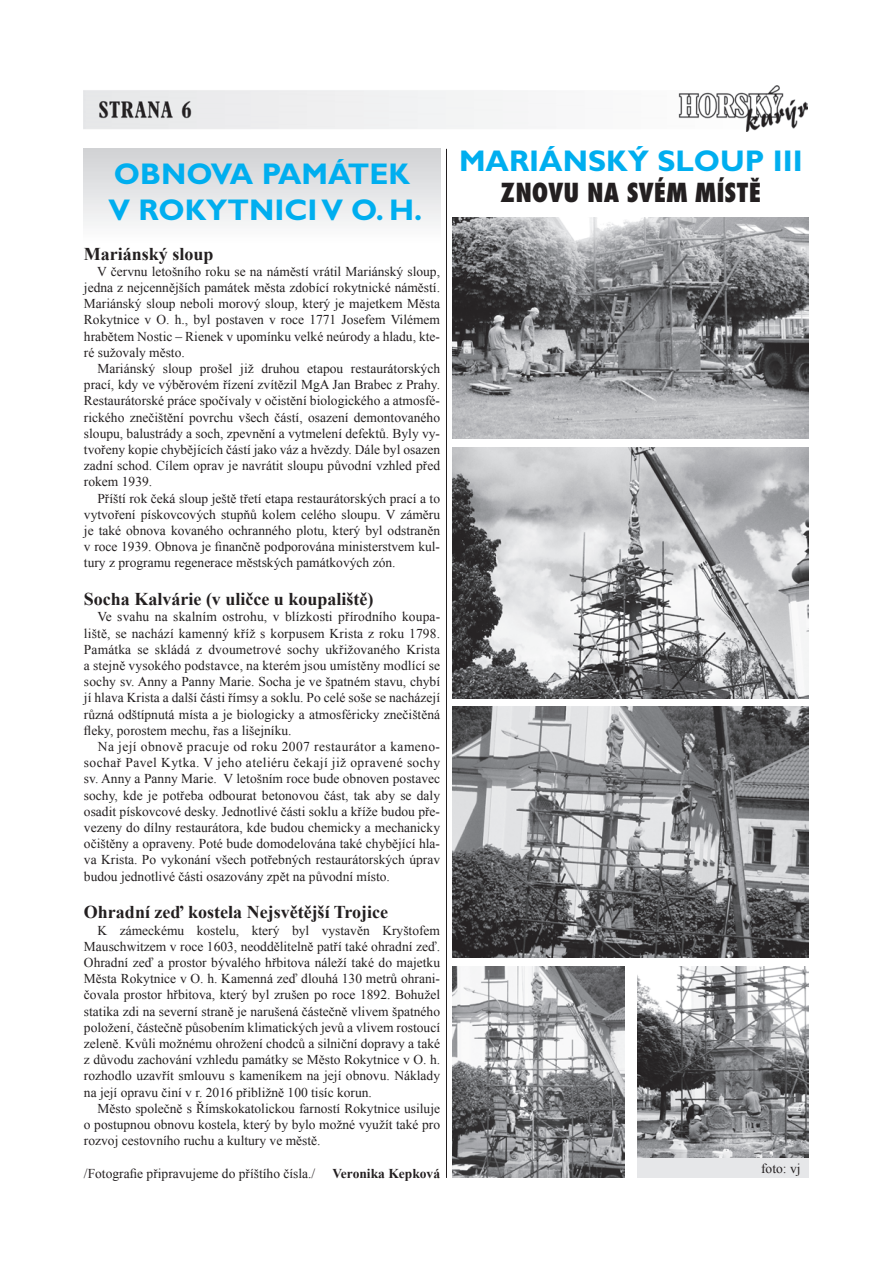
<style>
.page{position:relative;width:893px;height:1263px;background:#fff}
.page>*{position:absolute;margin:0;border:0;box-sizing:border-box;transform-origin:0 0}
.t1{font:700 30px/36px "Gill Sans CE";color:#00aeef}
.t2{font:25.5px "Futura Condensed Extra BCE";color:#231f20}
.t3{font:700 18px "Times New Roman";color:#231f20}
.t4{font:13.5px/16.2px "Times New Roman";color:#231f20;text-align:justify}
.t5{font:700 13.5px "Times New Roman";color:#231f20}
</style>
<div class="page">
<img style="left:84px;top:85px;width:723px;height:47px">
<div style="left:84px;top:149px;width:356px;height:93px;background:linear-gradient(to bottom,#d0d1d4,#fdfdfd)"></div>
<hr style="left:446px;top:149px;width:1px;height:1029px;background:#231f20">
<img style="left:453px;top:967px;width:171px;height:211px">
<img style="left:637px;top:967px;width:172px;height:211px">
<img style="left:453px;top:707px;width:356px;height:250px">
<img style="left:453px;top:447px;width:356px;height:251px">
<img style="left:453px;top:218px;width:356px;height:221px">
<div style="left:638px;top:1158px;width:171px;height:20px;background:#e6e7e9"></div>
<h1 class="t1" style="left:109px;top:156px;width:315px">OBNOVA PAMÁTEK<br>V ROKYTNICI V O. H.</h1>
<h3 class="t3" style="left:84px;top:241px;width:131px">Mariánský sloup</h3>
<p class="t4" style="left:84px;top:263px;width:358px;text-indent:13px">V červnu letošního roku se na náměstí vrátil Mariánský sloup, jedna z nejcennějších památek města zdobící rokytnické náměstí.<br>Mariánský sloup neboli morový sloup, který je majetkem Města Rokytnice v O. h., byl postaven v roce 1771 Josefem Vilémem hrabětem Nostic – Rienek v upomínku velké neúrody a hladu, kte&shy;ré sužovaly město.</p>
<p class="t4" style="left:84px;top:360px;width:358px;text-indent:14px">Mariánský sloup prošel již druhou etapou restaurátorských prací, kdy ve výběrovém řízení zvítězil MgA Jan Brabec z Prahy.<br>Restaurátorské práce spočívaly v očistění biologického a atmosfé&shy;rického znečištění povrchu všech částí, osazení demontovaného sloupu, balustrády a soch, zpevnění a vytmelení defektů. Byly vy&shy;tvořeny kopie chybějících částí jako váz a hvězdy. Dále byl osazen zadní schod. Cílem oprav je navrátit sloupu původní vzhled před rokem 1939.</p>
<p class="t4" style="left:84px;top:490px;width:358px;text-indent:14px">Příští rok čeká sloup ještě třetí etapa restaurátorských prací a to vytvoření pískovcových stupňů kolem celého sloupu. V záměru je také obnova kovaného ochranného plotu, který byl odstraněn v roce 1939. Obnova je finančně podporována ministerstvem kul&shy;tury z programu regenerace městských památkových zón.</p>
<h3 class="t3" style="left:84px;top:587px;width:291px">Socha Kalvárie (v uličce u koupaliště)</h3>
<p class="t4" style="left:84px;top:608px;width:358px;text-indent:13px">Ve svahu na skalním ostrohu, v blízkosti přírodního koupa&shy;liště, se nachází kamenný kříž s korpusem Krista z roku 1798.<br>Památka se skládá z dvoumetrové sochy ukřižovaného Krista a stejně vysokého podstavce, na kterém jsou umístěny modlící se sochy sv. Anny a Panny Marie. Socha je ve špatném stavu, chybí jí hlava Krista a další části římsy a soklu. Po celé soše se nacházejí různá odštípnutá místa a je biologicky a atmosféricky znečištěná fleky, porostem mechu, řas a lišejníku.</p>
<p class="t4" style="left:84px;top:738px;width:358px;text-indent:14px">Na její obnově pracuje od roku 2007 restaurátor a kameno&shy;sochař Pavel Kytka. V jeho ateliéru čekají již opravené sochy sv. Anny a Panny Marie. V letošním roce bude obnoven postavec sochy, kde je potřeba odbourat betonovou část, tak aby se daly osadit pískovcové desky. Jednotlivé části soklu a kříže budou pře&shy;vezeny do dílny restaurátora, kde budou chemicky a mechanicky očištěny a opraveny. Poté bude domodelována také chybějící hla&shy;va Krista. Po vykonání všech potřebných restaurátorských úprav budou jednotlivé části osazovány zpět na původní místo.</p>
<h3 class="t3" style="left:84px;top:900px;width:306px">Ohradní zeď kostela Nejsvětější Trojice</h3>
<p class="t4" style="left:84px;top:922px;width:358px;text-indent:14px">K zámeckému kostelu, který byl vystavěn Kryštofem Mauschwitzem v roce 1603, neoddělitelně patří také ohradní zeď.<br>Ohradní zeď a prostor bývalého hřbitova náleží také do majetku Města Rokytnice v O. h. Kamenná zeď dlouhá 130 metrů ohrani&shy;čovala prostor hřbitova, který byl zrušen po roce 1892. Bohužel statika zdi na severní straně je narušená částečně vlivem špatného položení, částečně působením klimatických jevů a vlivem rostoucí zeleně. Kvůli možnému ohrožení chodců a silniční dopravy a také z důvodu zachování vzhledu památky se Město Rokytnice v O. h. rozhodlo uzavřít smlouvu s kameníkem na její obnovu. Náklady na její opravu činí v r. 2016 přibližně 100 tisíc korun.</p>
<p class="t4" style="left:84px;top:1100px;width:358px;text-indent:14px">Město společně s Římskokatolickou farností Rokytnice usiluje o postupnou obnovu kostela, který by bylo možné využít také pro rozvoj cestovního ruchu a kultury ve městě.</p>
<p class="t4" style="left:84px;top:1165px;width:233px">/Fotografie připravujeme do příštího čísla./</p>
<p class="t5" style="left:332px;top:1164px;width:109px">Veronika Kepková</p>
<h1 class="t1" style="left:459px;top:144px;width:345px">MARIÁNSKÝ SLOUP III</h1>
<h2 class="t2" style="left:500px;top:176px;width:263px">ZNOVU NA SVÉM MÍSTĚ</h2>
<p class="t4" style="left:761px;top:1160px;width:41px">foto: vj</p>
</div>
